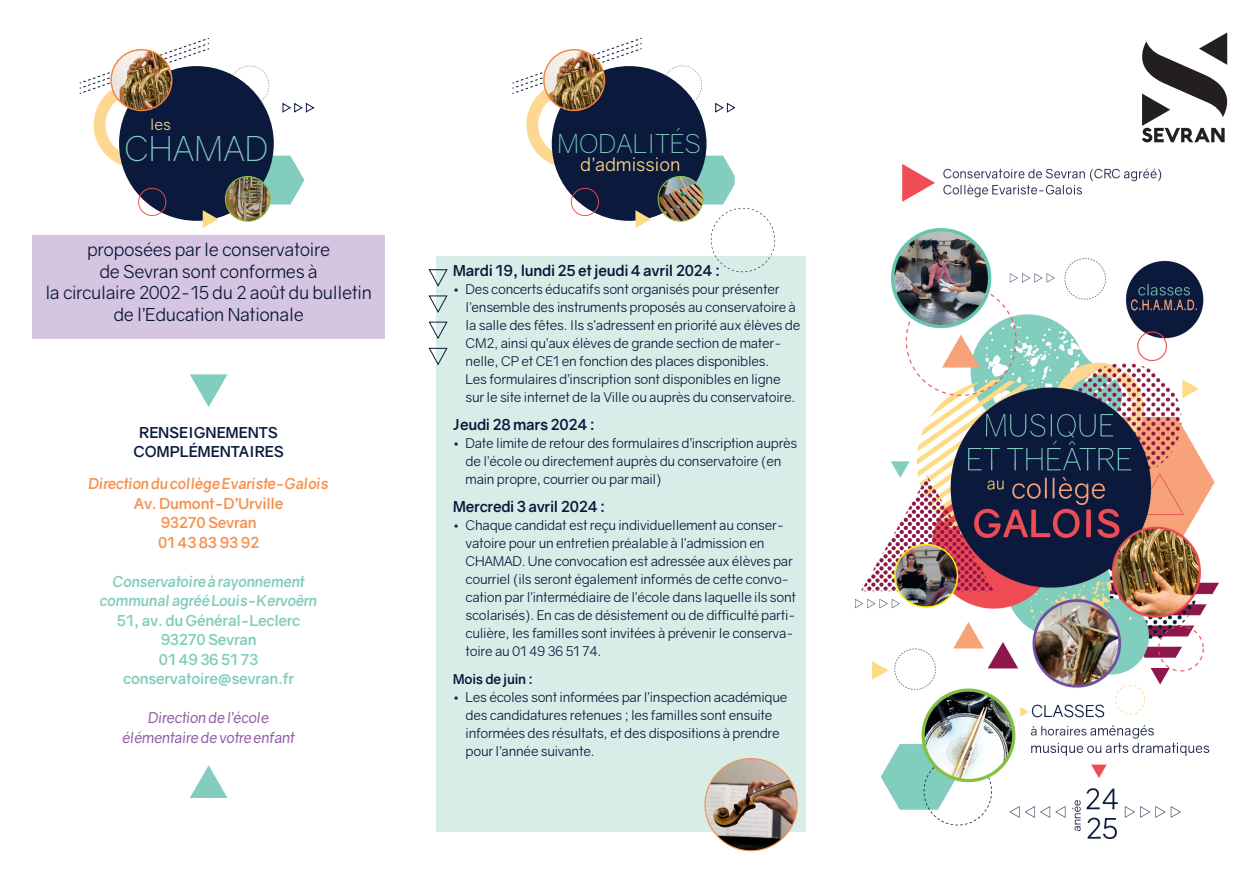
<style>
.page{position:relative;width:1260px;height:890px;background:#fff}
.page>*{position:absolute;margin:0;border:0;box-sizing:border-box;transform-origin:0 0}
.t1{font:300 34.8px "Gravity";color:#82cdbe}
.t2{font:300 26.4px "Gravity";color:#82cdbe}
.t3{font:18.3px "Gravity";color:#fedb85}
.t4{font:18px/21.6px "Gravity";letter-spacing:-.02em;color:#0b163c;text-align:center}
.t5{font:15.45px "Gravity";color:#fedb85}
.t6{font:700 15px "Gravity";letter-spacing:-.02em;color:#0b163c}
.t7{font:700 15px/19.5px "Gravity";letter-spacing:-.02em;color:#81cdbe;text-align:center}
.t8{font:italic 700 15px/19.5px "Gravity";letter-spacing:-.02em;color:#81cdbe;text-align:center}
.t9{font:italic 15px/19.5px "Gravity";letter-spacing:-.02em;color:#935fa8;text-align:center}
.t10{font:700 15px/19.5px "Gravity";letter-spacing:-.02em;color:#f6914e;text-align:center}
.t11{font:italic 700 15px "Gravity";letter-spacing:-.02em;color:#f6914e}
.t12{font:700 15px/19.5px "Gravity";letter-spacing:-.01em;color:#0b1a3f;text-align:center}
.t13{font:13.5px/18px "Gravity";letter-spacing:-.02em;color:#0b163c}
.t14{font:700 13.5px "Gravity";letter-spacing:-.02em;color:#0b163c}
</style>
<div class="page">
<svg style="left:190px;top:374px;width:37px;height:33px"></svg>
<svg style="left:190px;top:765px;width:37px;height:33px"></svg>
<div style="left:32px;top:235px;width:353px;height:103px;background:#d5c5e0"></div>
<svg style="left:263px;top:156px;width:41px;height:48px"></svg>
<svg style="left:80px;top:38px;width:129px;height:130px"></svg>
<svg style="left:282px;top:103px;width:32px;height:9px"></svg>
<svg style="left:230px;top:66px;width:39px;height:39px"></svg>
<div style="left:119px;top:66px;width:155px;height:155px;background:#0b193d;border-radius:50%"></div>
<svg style="left:138px;top:188px;width:28px;height:28px"></svg>
<svg style="left:203px;top:210px;width:15px;height:18px"></svg>
<img style="left:111px;top:49px;width:60px;height:61px;border-radius:30px">
<div style="left:110px;top:49px;width:62px;height:62px;border:1px solid #f5843f;border-radius:50%"></div>
<img style="left:225px;top:176px;width:45px;height:45px;border-radius:22px">
<div style="left:225px;top:176px;width:46px;height:46px;border:1px solid #8cc63e;border-radius:50%"></div>
<img style="left:855px;top:165px;width:363px;height:674px">
<svg style="left:512px;top:38px;width:130px;height:130px"></svg>
<svg style="left:715px;top:103px;width:20px;height:9px"></svg>
<svg style="left:664px;top:66px;width:38px;height:39px"></svg>
<div style="left:552px;top:66px;width:154px;height:155px;background:#0b193d;border-radius:50%"></div>
<svg style="left:571px;top:188px;width:28px;height:28px"></svg>
<svg style="left:635px;top:210px;width:16px;height:18px"></svg>
<img style="left:543px;top:50px;width:61px;height:61px;border-radius:30px">
<img style="left:658px;top:176px;width:45px;height:45px;border-radius:22px">
<div style="left:543px;top:49px;width:62px;height:62px;border:1px solid #f5843f;border-radius:50%"></div>
<div style="left:657px;top:176px;width:46px;height:46px;border:1px solid #8cc63e;border-radius:50%"></div>
<div style="left:436px;top:257px;width:369px;height:575px;background:#d8ede8"></div>
<svg style="left:428px;top:269px;width:20px;height:97px"></svg>
<img style="left:705px;top:758px;width:92px;height:93px;border-radius:46px">
<svg style="left:681px;top:156px;width:94px;height:116px"></svg>
<svg style="left:1142px;top:32px;width:85px;height:110px"></svg>
<p class="t5" style="left:150px;top:115px;width:22px">les</p>
<h1 class="t1" style="left:124px;top:127px;width:145px">CHAMAD</h1>
<h3 class="t4" style="left:45px;top:239px;width:328px">proposées par le conservatoire<br>de Sevran sont conformes à<br>la circulaire 2002-15 du 2 août du bulletin de l’Education Nationale</h3>
<p class="t12" style="left:133px;top:422px;width:152px">RENSEIGNEMENTS<br>COMPLÉMENTAIRES</p>
<p class="t11" style="left:88px;top:474px;width:242px">Direction du collège Evariste-Galois</p>
<p class="t10" style="left:134px;top:494px;width:151px">Av. Dumont-D’Urville<br>93270 Sevran<br>01 43 83 93 92</p>
<p class="t8" style="left:100px;top:572px;width:219px">Conservatoire à rayonnement communal agréé Louis-Kervoërn</p>
<p class="t7" style="left:117px;top:611px;width:185px">51, av. du Général-Leclerc<br>93270 Sevran<br>01 49 36 51 73 conservatoire@sevran.fr</p>
<p class="t9" style="left:122px;top:708px;width:174px">Direction de l’école élémentaire de votre enfant</p>
<h2 class="t2" style="left:557px;top:127px;width:145px">MODALITÉS</h2>
<h3 class="t3" style="left:580px;top:153px;width:102px">d’admission</h3>
<p class="t6" style="left:453px;top:261px;width:269px">Mardi 19, lundi 25 et jeudi 4 avril 2024 :</p>
<p class="t13" style="left:465px;top:280px;width:336px;text-indent:-13px">• Des concerts éducatifs sont organisés pour présenter l’ensemble des instruments proposés au conservatoire à la salle des fêtes. Ils s’adressent en priorité aux élèves de CM2, ainsi qu’aux élèves de grande section de mater&shy;nelle, CP et CE1 en fonction des places disponibles.<br>Les formulaires d’inscription sont disponibles en ligne sur le site internet de la Ville ou auprès du conservatoire.</p>
<p class="t6" style="left:453px;top:415px;width:144px">Jeudi 28 mars 2024 :</p>
<p class="t13" style="left:465px;top:434px;width:333px;text-indent:-13px">• Date limite de retour des formulaires d’inscription auprès de l’école ou directement auprès du conservatoire (en main propre, courrier ou par mail)</p>
<p class="t6" style="left:453px;top:497px;width:154px">Mercredi 3 avril 2024 :</p>
<p class="t13" style="left:465px;top:516px;width:332px;text-indent:-13px">• Chaque candidat est reçu individuellement au conser&shy;vatoire pour un entretien préalable à l’admission en CHAMAD. Une convocation est adressée aux élèves par courriel (ils seront également informés de cette convo&shy;cation par l’intermédiaire de l’école dans laquelle ils sont scolarisés). En cas de désistement ou de difficulté parti&shy;culière, les familles sont invitées à prévenir le conserva&shy;toire au 01 49 36 51 74.</p>
<p class="t14" style="left:453px;top:670px;width:82px">Mois de juin :</p>
<p class="t13" style="left:465px;top:688px;width:323px;text-indent:-13px">• Les écoles sont informées par l’inspection académique des candidatures retenues ; les familles sont ensuite informées des résultats, et des dispositions à prendre pour l’année suivante.</p>
</div>
